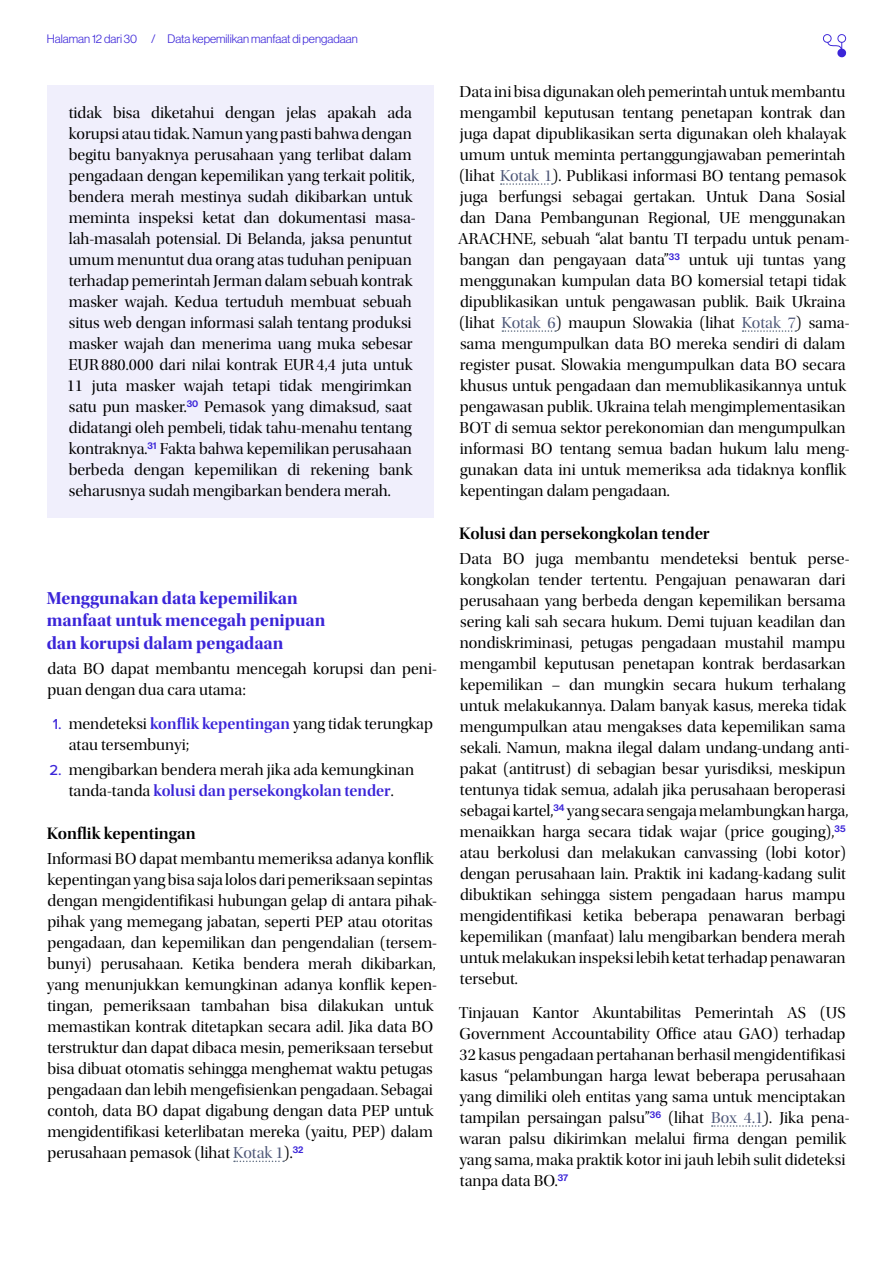
<style>
.page{position:relative;width:893px;height:1263px;background:#fff}
.page>*{position:absolute;margin:0;border:0;box-sizing:border-box;transform-origin:0 0}
.Heading_3{font:18px/22.5px "Utopia Std Bold Disp";color:#3b25d8}
.Heading_4{font:17.25px "Utopia Std Semibold Disp";color:#000}
.t1{font:16.5px/21px "Utopia Std Disp";color:#000}
.t2{font:12px "N Haas Grotesk DS Pro 45 Lt";color:#3b25d8}
.s1{font-family:"Proxima Nova";font-weight:500;font-size:15px;color:#3b25d8}
.s2{font-family:"Utopia Std Semibold Disp";color:#3b25d8}
.s3{color:#4f5878}
</style>
<div class="page">
<svg style="left:823px;top:34px;width:23px;height:23px"></svg>
<svg style="left:234px;top:1160px;width:50px;height:2px"></svg>
<div style="left:47px;top:85px;width:387px;height:433px;background:#f0effc"></div>
<svg style="left:501px;top:183px;width:52px;height:2px"></svg>
<svg style="left:502px;top:330px;width:54px;height:2px"></svg>
<svg style="left:743px;top:330px;width:53px;height:2px"></svg>
<svg style="left:712px;top:1125px;width:51px;height:2px"></svg>
<p class="t2" style="left:47px;top:32px;width:312px">Halaman 12 dari 30 / Data kepemilikan manfaat di pengadaan</p>
<p class="t1" style="left:67px;top:103px;width:351px">tidak bisa diketahui dengan jelas apakah ada korupsi atau tidak. Namun yang pasti bahwa dengan begitu banyaknya perusahaan yang terlibat dalam pengadaan dengan kepemilikan yang terkait politik, bendera merah mestinya sudah dikibarkan untuk meminta inspeksi ketat dan dokumentasi masa&shy;lah-masalah potensial. Di Belanda, jaksa penuntut umum menuntut dua orang atas tuduhan penipuan terhadap pemerintah Jerman dalam sebuah kontrak masker wajah. Kedua tertuduh membuat sebuah situs web dengan informasi salah tentang produksi masker wajah dan menerima uang muka sebesar EUR880.000 dari nilai kontrak EUR4,4 juta untuk 11 juta masker wajah tetapi tidak mengirimkan satu pun masker.<sup>30</sup> Pemasok yang dimaksud, saat didatangi oleh pembeli, tidak tahu-menahu tentang kontraknya.<sup>31</sup> Fakta bahwa kepemilikan perusahaan berbeda dengan kepemilikan di rekening bank seharusnya sudah mengibarkan bendera merah.</p>
<p class="Heading_3" style="left:47px;top:587px;width:280px">Menggunakan data kepemilikan manfaat untuk mencegah penipuan dan korupsi dalam pengadaan</p>
<p class="t1" style="left:47px;top:659px;width:391px">data BO dapat membantu mencegah korupsi dan peni&shy;puan dengan dua cara utama:</p>
<p class="t1" style="left:69px;top:713px;width:366px;text-indent:-16px"><span class="s1">1.</span> mendeteksi <span class="s2">konflik kepentingan</span> yang tidak terungkap atau tersembunyi;</p>
<p class="t1" style="left:49px;top:760px;width:366px;text-align:center"><span class="s1">2.</span> mengibarkan bendera merah jika ada kemungkinan tanda-tanda <span class="s2">kolusi dan persekongkolan tender</span>.</p>
<p class="Heading_4" style="left:47px;top:824px;width:151px">Konflik kepentingan</p>
<p class="t1" style="left:47px;top:849px;width:392px">Informasi BO dapat membantu memeriksa adanya konflik kepentingan yang bisa saja lolos dari pemeriksaan sepintas dengan mengidentifikasi hubungan gelap di antara pihak&shy;pihak yang memegang jabatan, seperti PEP atau otoritas pengadaan, dan kepemilikan dan pengendalian (tersem&shy;bunyi) perusahaan. Ketika bendera merah dikibarkan, yang menunjukkan kemungkinan adanya konflik kepen&shy;tingan, pemeriksaan tambahan bisa dilakukan untuk memastikan kontrak ditetapkan secara adil. Jika data BO terstruktur dan dapat dibaca mesin, pemeriksaan tersebut bisa dibuat otomatis sehingga menghemat waktu petugas pengadaan dan lebih mengefisienkan pengadaan. Sebagai contoh, data BO dapat digabung dengan data PEP untuk mengidentifikasi keterlibatan mereka (yaitu, PEP) dalam perusahaan pemasok (lihat <span class="s3">Kotak 1</span>).<sup>32</sup></p>
<p class="t1" style="left:458px;top:82px;width:393px">Data ini bisa digunakan oleh pemerintah untuk membantu mengambil keputusan tentang penetapan kontrak dan juga dapat dipublikasikan serta digunakan oleh khalayak umum untuk meminta pertanggungjawaban pemerintah (lihat <span class="s3">Kotak 1</span>). Publikasi informasi BO tentang pemasok juga berfungsi sebagai gertakan. Untuk Dana Sosial dan Dana Pembangunan Regional, UE menggunakan ARACHNE, sebuah “alat bantu TI terpadu untuk penam&shy;bangan dan pengayaan data”<sup>33</sup> untuk uji tuntas yang menggunakan kumpulan data BO komersial tetapi tidak dipublikasikan untuk pengawasan publik. Baik Ukraina (lihat <span class="s3">Kotak 6</span>) maupun Slowakia (lihat <span class="s3">Kotak 7</span>) sama&shy;sama mengumpulkan data BO mereka sendiri di dalam register pusat. Slowakia mengumpulkan data BO secara khusus untuk pengadaan dan memublikasikannya untuk pengawasan publik. Ukraina telah mengimplementasikan BOT di semua sektor perekonomian dan mengumpulkan informasi BO tentang semua badan hukum lalu meng&shy;gunakan data ini untuk memeriksa ada tidaknya konflik kepentingan dalam pengadaan.</p>
<p class="Heading_4" style="left:459px;top:524px;width:252px">Kolusi dan persekongkolan tender</p>
<p class="t1" style="left:460px;top:549px;width:391px">Data BO juga membantu mendeteksi bentuk perse&shy;kongkolan tender tertentu. Pengajuan penawaran dari perusahaan yang berbeda dengan kepemilikan bersama sering kali sah secara hukum. Demi tujuan keadilan dan nondiskriminasi, petugas pengadaan mustahil mampu mengambil keputusan penetapan kontrak berdasarkan kepemilikan – dan mungkin secara hukum terhalang untuk melakukannya. Dalam banyak kasus, mereka tidak mengumpulkan atau mengakses data kepemilikan sama sekali. Namun, makna ilegal dalam undang-undang anti&shy;pakat (antitrust) di sebagian besar yurisdiksi, meskipun tentunya tidak semua, adalah jika perusahaan beroperasi sebagai kartel,<sup>34</sup> yang secara sengaja melambungkan harga, menaikkan harga secara tidak wajar (price gouging),<sup>35 </sup>atau berkolusi dan melakukan canvassing (lobi kotor) dengan perusahaan lain. Praktik ini kadang-kadang sulit dibuktikan sehingga sistem pengadaan harus mampu mengidentifikasi ketika beberapa penawaran berbagi kepemilikan (manfaat) lalu mengibarkan bendera merah untuk melakukan inspeksi lebih ketat terhadap penawaran tersebut.</p>
<p class="t1" style="left:459px;top:1002px;width:392px">Tinjauan Kantor Akuntabilitas Pemerintah AS (US Government Accountability Office atau GAO) terhadap 32 kasus pengadaan pertahanan berhasil mengidentifikasi kasus “pelambungan harga lewat beberapa perusahaan yang dimiliki oleh entitas yang sama untuk menciptakan tampilan persaingan palsu”<sup>36</sup> (lihat <span class="s3">Box 4.1</span>). Jika pena&shy;waran palsu dikirimkan melalui firma dengan pemilik yang sama, maka praktik kotor ini jauh lebih sulit dideteksi tanpa data BO.<sup>37</sup></p>
</div>
